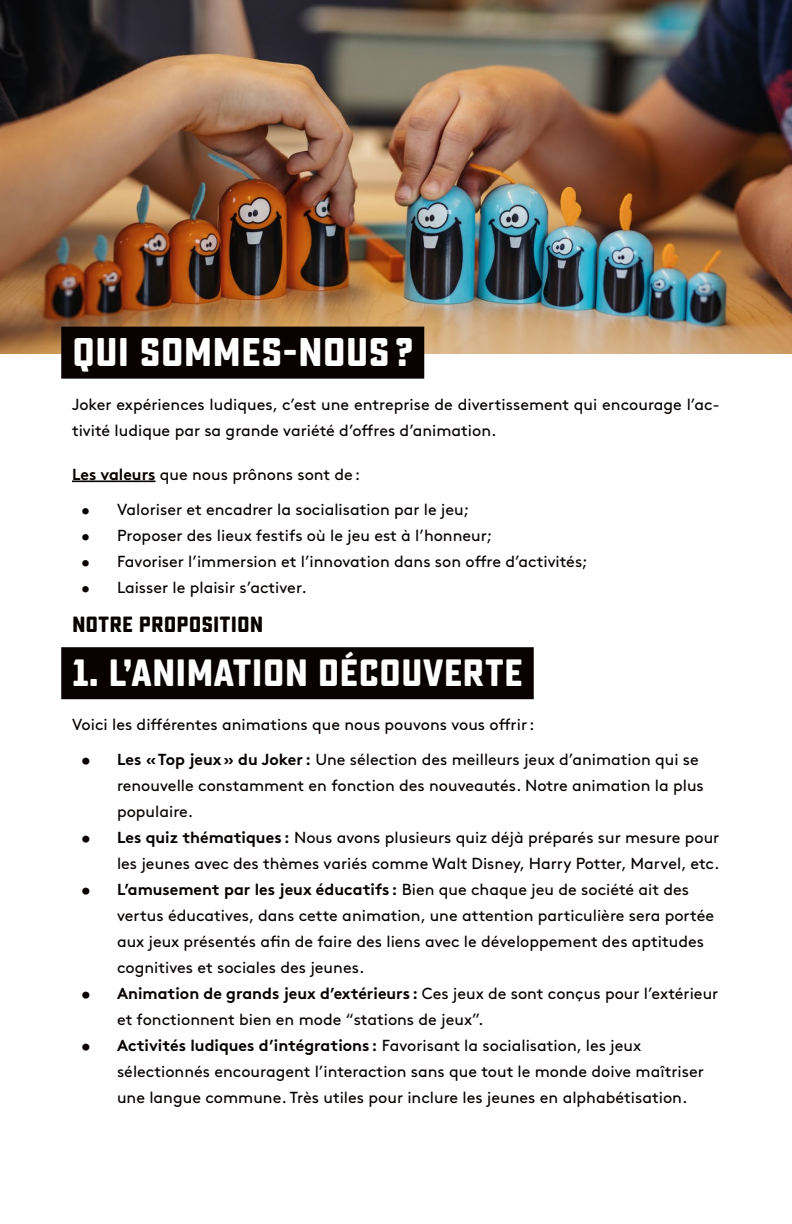
<style>
.page{position:relative;width:792px;height:1224px;background:#fff}
.page>*{position:absolute;margin:0;border:0;box-sizing:border-box;transform-origin:0 0}
.t1{font:700 40px "Sucrose";color:#fff}
.t2{font:700 38px "Sucrose";color:#fff}
.t3{font:700 22px "Sucrose";color:#080001}
.t4{font:16px/26px "Brown";color:#080001}
.s1{font-weight:700}
</style>
<div class="page">
<img style="left:0;top:0;width:792px;height:354px">
<div style="left:61px;top:327px;width:363px;height:52px;background:#080001"></div>
<hr style="left:72px;top:481px;width:84px;height:1px;background:#080001">
<div style="left:61px;top:647px;width:473px;height:52px;background:#080001"></div>
<h1 class="t1" style="left:72px;top:328px;width:343px">QUI SOMMES-NOUS?</h1>
<p class="t4" style="left:72px;top:390px;width:649px">Joker expériences ludiques, c’est une entreprise de divertissement qui encourage l’ac&shy;tivité ludique par sa grande variété d’offres d’animation.</p>
<p class="t4" style="left:72px;top:460px;width:290px"><span class="s1">Les valeurs</span> que nous prônons sont de:</p>
<p class="t4" style="left:81px;top:495px;width:390px">• Valoriser et encadrer la socialisation par le jeu;</p>
<p class="t4" style="left:81px;top:521px;width:413px">• Proposer des lieux festifs où le jeu est à l’honneur;</p>
<p class="t4" style="left:81px;top:547px;width:508px">• Favoriser l’immersion et l’innovation dans son offre d’activités;</p>
<p class="t4" style="left:81px;top:573px;width:227px">• Laisser le plaisir s’activer.</p>
<h3 class="t3" style="left:72px;top:611px;width:193px">NOTRE PROPOSITION</h3>
<h2 class="t2" style="left:72px;top:651px;width:452px">1. L’ANIMATION DÉCOUVERTE</h2>
<p class="t4" style="left:72px;top:710px;width:464px">Voici les différentes animations que nous pouvons vous offrir:</p>
<p class="t4" style="left:117px;top:745px;width:588px;text-indent:-36px"><span class="s1">• Les «Top jeux» du Joker :</span> Une sélection des meilleurs jeux d’animation qui se renouvelle constamment en fonction des nouveautés. Notre animation la plus populaire.</p>
<p class="t4" style="left:81px;top:823px;width:640px;text-align:right"><span class="s1">• Les quiz thématiques :</span> Nous avons plusieurs quiz déjà préparés sur mesure pour les jeunes avec des thèmes variés comme Walt Disney, Harry Potter, Marvel, etc.</p>
<p class="t4" style="left:117px;top:875px;width:599px;text-indent:-36px"><span class="s1">• L’amusement par les jeux éducatifs :</span> Bien que chaque jeu de société ait des vertus éducatives, dans cette animation, une attention particulière sera portée aux jeux présentés afin de faire des liens avec le développement des aptitudes cognitives et sociales des jeunes.</p>
<p class="t4" style="left:117px;top:979px;width:603px;text-indent:-36px"><span class="s1">• Animation de grands jeux d’extérieurs :</span> Ces jeux de sont conçus pour l’extérieur et fonctionnent bien en mode “stations de jeux”.</p>
<p class="t4" style="left:117px;top:1031px;width:588px;text-indent:-36px"><span class="s1">• Activités ludiques d’intégrations :</span> Favorisant la socialisation, les jeux sélectionnés encouragent l’interaction sans que tout le monde doive maîtriser une langue commune. Très utiles pour inclure les jeunes en alphabétisation.</p>
</div>
